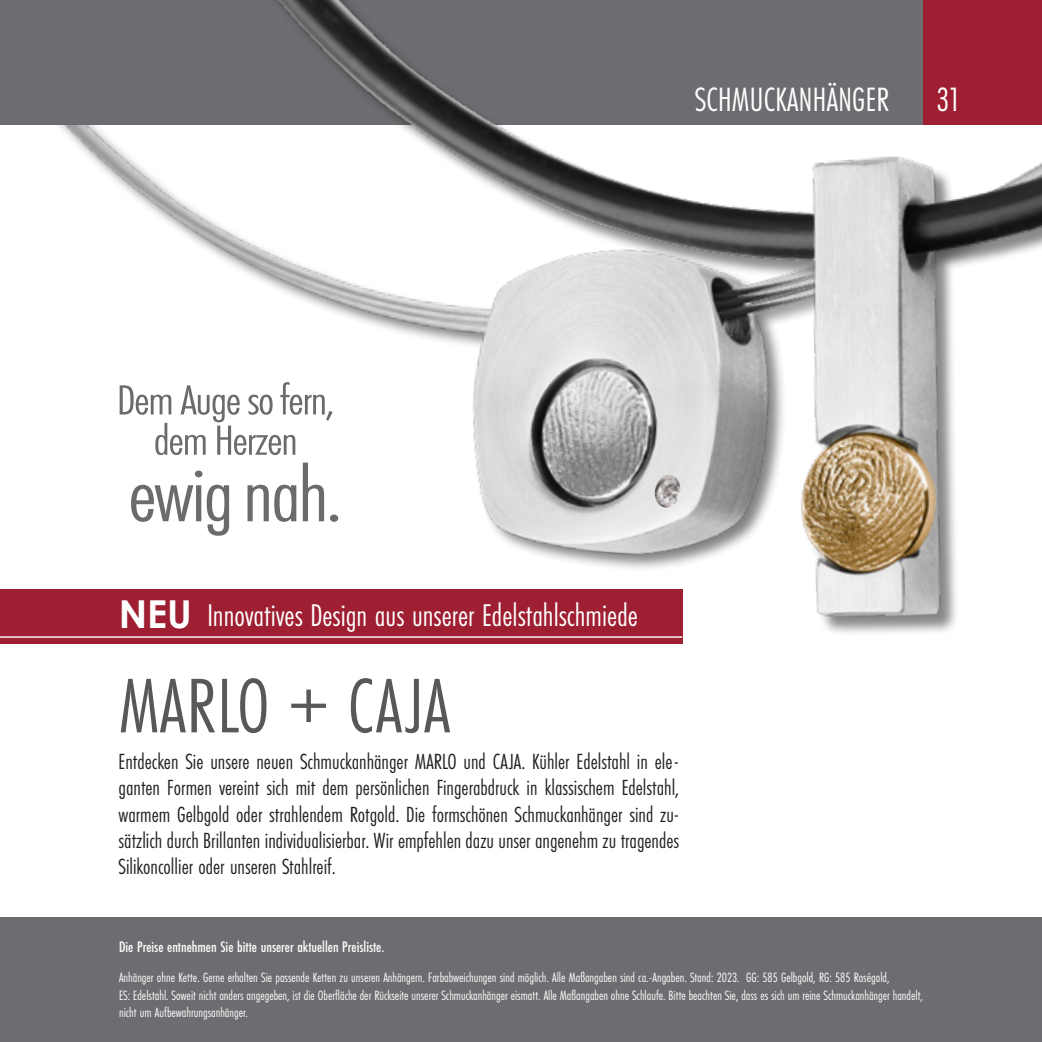
<style>
.page{position:relative;width:1042px;height:1042px;background:#fff}
.page>*{position:absolute;margin:0;border:0;box-sizing:border-box;transform-origin:0 0}
.Preise_Kopfzeile_alt{font:80.5px "Futura PT Cond";letter-spacing:-.03em;color:#6b6b6e;scale:1.15 1}
.t1{font:80.15px "Futura PT Cond";letter-spacing:.01em;color:#57585a}
.Preise_Kopfzeile_alt-2{font:43.75px "Futura PT Cond";letter-spacing:-.03em;color:#6b6b6e;scale:1.15 1}
.t2{font:700 38.5px "Century Gothic";color:#fff}
.t3{font:35px "Futura PT Cond";letter-spacing:.01em;color:#fff}
.t4{font:32.55px "Futura PT Cond";color:#fff}
.t5{font:22.75px/26.2px "Futura PT Cond";color:#231f20;text-align:justify}
.t6{font:500 15.75px "Futura PT Cond";color:#fff}
.t7{font:14px/17.5px "Futura PT Cond";color:#fff}
</style>
<div class="page">
<img style="left:0;top:124px;width:198px;height:119px">
<div style="left:0;top:0;width:923px;height:124px;background:#6c6d70"></div>
<div style="left:0;top:918px;width:1042px;height:124px;background:#6c6d70"></div>
<div style="left:0;top:589px;width:682px;height:55px;background:#9f1f32"></div>
<hr style="left:0;top:636px;width:682px;height:2px;background:#fff">
<img style="left:198px;top:0;width:844px;height:644px">
<img style="left:653px;top:475px;width:29px;height:34px">
<p class="t3" style="left:695px;top:79px;width:196px">SCHMUCKANHÄNGER</p>
<p class="t3" style="left:936px;top:79px;width:26px">31</p>
<p class="Preise_Kopfzeile_alt-2" style="left:117px;top:374px;width:191px">Dem Augesofern,</p>
<p class="Preise_Kopfzeile_alt-2" style="left:154px;top:415px;width:127px">dem Herzen</p>
<p class="Preise_Kopfzeile_alt" style="left:128px;top:448px;width:188px">ewignah.</p>
<h3 class="t2" style="left:119px;top:585px;width:75px">NEU</h3>
<p class="t4" style="left:207px;top:597px;width:432px">Innovatives Design aus unserer Edelstahlschmiede</p>
<p class="t1" style="left:119px;top:659px;width:333px">MARLO + CAJA</p>
<p class="t5" style="left:119px;top:748px;width:562px">Entdecken Sie unsere neuen Schmuckanhänger MARLO und CAJA. Kühler Edelstahl in ele&shy;ganten Formen vereint sich mit dem persönlichen Fingerabdruck in klassischem Edelstahl, warmem Gelbgold oder strahlendem Rotgold. Die formschönen Schmuckanhänger sind zu&shy;sätzlich durch Brillanten individualisierbar. Wir empfehlen dazu unser angenehm zu tragendes Silikoncollier oder unseren Stahlreif.</p>
<p class="t6" style="left:119px;top:938px;width:267px">Die Preise entnehmen Sie bitte unserer aktuellen Preisliste.</p>
<p class="t7" style="left:119px;top:968px;width:772px">Anhänger ohne Kette. Gerne erhalten Sie passende Ketten zu unseren Anhängern. Farbabweichungen sind möglich. Alle Maßangaben sind ca.-Angaben. Stand: 2023. GG: 585 Gelbgold, RG: 585 Roségold,</p>
<p class="t7" style="left:119px;top:986px;width:805px">ES: Edelstahl. Soweit nicht anders angegeben, ist die Oberfläche der Rückseite unserer Schmuckanhänger eismatt. Alle Maßangaben ohne Schlaufe. Bitte beachten Sie, dass es sich um reine Schmuckanhänger handelt, nicht um Aufbewahrungsanhänger.</p>
</div>
